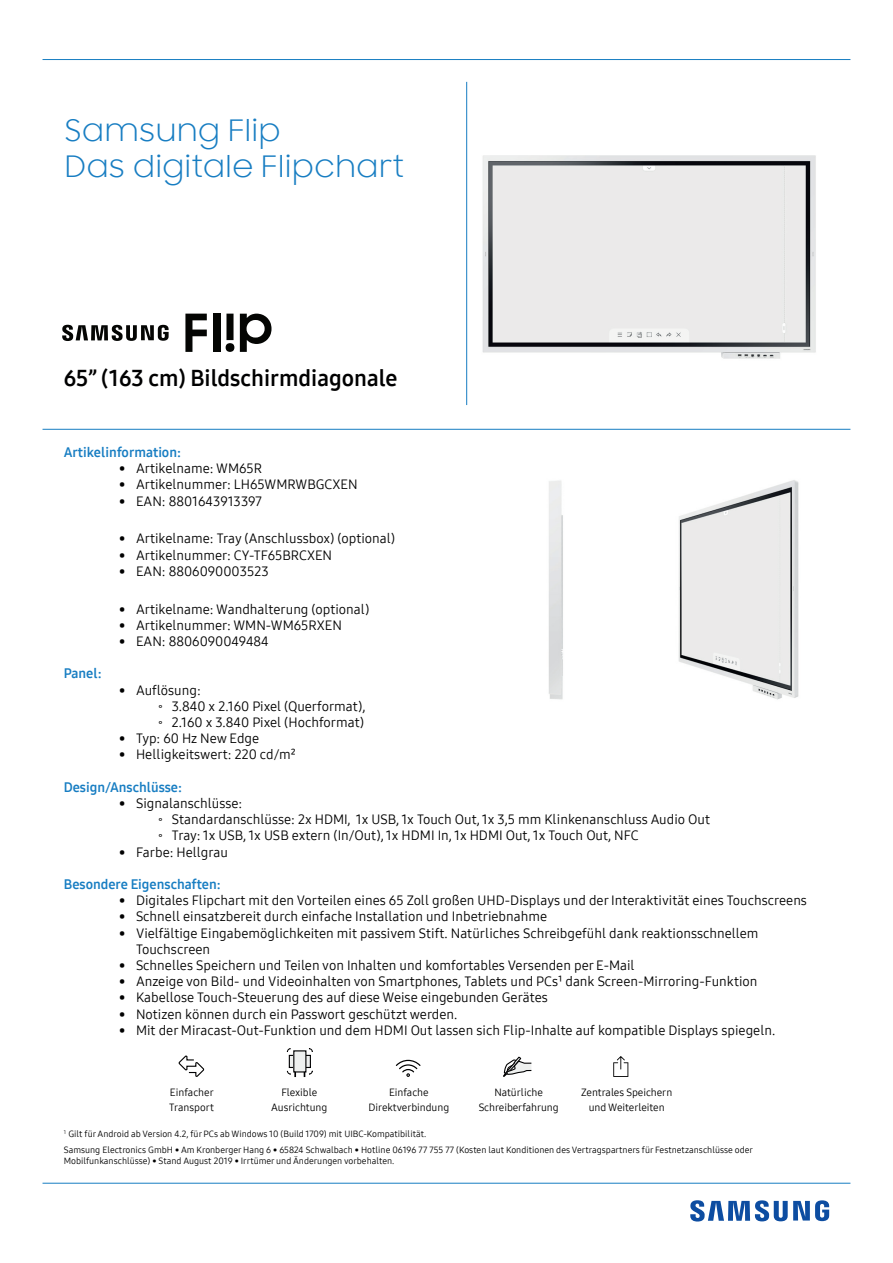
<style>
.page{position:relative;width:893px;height:1263px;background:#fff}
.page>*{position:absolute;margin:0;border:0;box-sizing:border-box;transform-origin:0 0}
.t1{font:30px/36px "Samsung Sharp Sans";color:#177dc2}
.t2{font:22.5px "Samsung One 700";color:#000001}
.t3{font:13.5px/16.2px "Samsung One 400";color:#000001}
.t4{font:13.5px "Samsung One 700";color:#177dc2}
.t5{font:10.5px/15px "Samsung One 400";letter-spacing:-.005em;color:#000001;text-align:center}
.t6{font:9px/10.8px "Samsung One 400";color:#000001}
</style>
<div class="page">
<hr style="left:43px;top:59px;width:807px;height:1px;background:#177dc2">
<hr style="left:43px;top:1183px;width:807px;height:1px;background:#177dc2">
<hr style="left:43px;top:429px;width:807px;height:1px;background:#177dc2">
<hr style="left:466px;top:82px;width:1px;height:323px;background:#177dc2">
<svg style="left:690px;top:1200px;width:139px;height:21px"></svg>
<img style="left:482px;top:155px;width:334px;height:204px">
<img style="left:548px;top:480px;width:251px;height:220px">
<svg style="left:63px;top:325px;width:106px;height:16px"></svg>
<svg style="left:185px;top:314px;width:22px;height:38px"></svg>
<div style="left:213px;top:314px;width:7px;height:38px;background:#040503"></div>
<svg style="left:226px;top:314px;width:8px;height:38px"></svg>
<svg style="left:240px;top:314px;width:31px;height:38px"></svg>
<svg style="left:613px;top:1056px;width:15px;height:21px"></svg>
<svg style="left:503px;top:1057px;width:29px;height:20px"></svg>
<svg style="left:178px;top:1055px;width:27px;height:22px"></svg>
<svg style="left:291px;top:1057px;width:18px;height:9px"></svg>
<div style="left:289px;top:1055px;width:22px;height:13px;border:1px solid #000001"></div>
<div style="left:294px;top:1051px;width:12px;height:21px;background:#eef0ef"></div>
<svg style="left:286px;top:1070px;width:10px;height:7px"></svg>
<svg style="left:304px;top:1070px;width:9px;height:7px"></svg>
<svg style="left:396px;top:1060px;width:25px;height:17px"></svg>
<h1 class="t1" style="left:65px;top:111px;width:341px">Samsung Flip<br>Das digitale Flipchart</h1>
<h2 class="t2" style="left:64px;top:363px;width:335px">65” (163 cm) Bildschirmdiagonale</h2>
<p class="t4" style="left:64px;top:443px;width:119px">Artikelinformation:</p>
<p class="t3" style="left:119px;top:460px;width:145px">• Artikelname: WM65R</p>
<p class="t3" style="left:119px;top:476px;width:240px">• Artikelnummer: LH65WMRWBGCXEN</p>
<p class="t3" style="left:119px;top:493px;width:144px">• EAN: 8801643913397</p>
<p class="t3" style="left:119px;top:530px;width:278px">• Artikelname: Tray (Anschlussbox) (optional)</p>
<p class="t3" style="left:119px;top:547px;width:215px">• Artikelnummer: CY-TF65BRCXEN</p>
<p class="t3" style="left:119px;top:563px;width:151px">• EAN: 8806090003523</p>
<p class="t3" style="left:119px;top:601px;width:252px">• Artikelname: Wandhalterung (optional)</p>
<p class="t3" style="left:119px;top:617px;width:224px">• Artikelnummer: WMN-WM65RXEN</p>
<p class="t3" style="left:119px;top:633px;width:151px">• EAN: 8806090049484</p>
<p class="t4" style="left:64px;top:665px;width:39px">Panel:</p>
<p class="t3" style="left:158px;top:682px;width:209px;text-indent:-39px">• Auflösung:<br>⸰ 3.840 x 2.160 Pixel (Querformat), ⸰ 2.160 x 3.840 Pixel (Hochformat)</p>
<p class="t3" style="left:119px;top:730px;width:142px">• Typ: 60 Hz New Edge</p>
<p class="t3" style="left:119px;top:746px;width:178px">• Helligkeitswert: 220 cd/m²</p>
<p class="t4" style="left:64px;top:778px;width:120px">Design/Anschlüsse:</p>
<p class="t3" style="left:158px;top:795px;width:553px;text-indent:-39px">• Signalanschlüsse:<br>⸰ Standardanschlüsse: 2x HDMI, 1x USB, 1x Touch Out, 1x 3,5 mm Klinkenanschluss Audio Out ⸰ Tray: 1x USB, 1x USB extern (In/Out), 1x HDMI In, 1x HDMI Out, 1x Touch Out, NFC</p>
<p class="t3" style="left:119px;top:844px;width:110px">• Farbe: Hellgrau</p>
<p class="t4" style="left:64px;top:875px;width:158px">Besondere Eigenschaften:</p>
<p class="t3" style="left:119px;top:892px;width:689px">• Digitales Flipchart mit den Vorteilen eines 65 Zoll großen UHD-Displays und der Interaktivität eines Touchscreens</p>
<p class="t3" style="left:119px;top:908px;width:430px">• Schnell einsatzbereit durch einfache Installation und Inbetriebnahme</p>
<p class="t3" style="left:136px;top:925px;width:624px;text-indent:-17px">• Vielfältige Eingabemöglichkeiten mit passivem Stift. Natürliches Schreibgefühl dank reaktionsschnellem<br>Touchscreen</p>
<p class="t3" style="left:119px;top:957px;width:517px">• Schnelles Speichern und Teilen von Inhalten und komfortables Versenden per E-Mail</p>
<p class="t3" style="left:119px;top:973px;width:640px">• Anzeige von Bild- und Videoinhalten von Smartphones, Tablets und PCs¹ dank Screen-Mirroring-Funktion</p>
<p class="t3" style="left:119px;top:989px;width:430px">• Kabellose Touch-Steuerung des auf diese Weise eingebunden Gerätes</p>
<p class="t3" style="left:119px;top:1006px;width:340px">• Notizen können durch ein Passwort geschützt werden.</p>
<p class="t3" style="left:119px;top:1022px;width:658px">• Mit der Miracast-Out-Funktion und dem HDMI Out lassen sich Flip-Inhalte auf kompatible Displays spiegeln.</p>
<p class="t5" style="left:169px;top:1084px;width:46px;text-align:left">Einfacher<br>Transport</p>
<p class="t5" style="left:368px;top:1084px;width:82px">Einfache<br>Direktverbindung</p>
<p class="t6" style="left:64px;top:1144px;width:691px">Samsung Electronics GmbH • Am Kronberger Hang 6 • 65824 Schwalbach • Hotline 06196 77 755 77 (Kosten laut Konditionen des Vertragspartners für Festnetzanschlüsse oder<br>Mobilfunkanschlüsse) • Stand August 2019 • Irrtümer und Änderungen vorbehalten.</p>
<p class="t5" style="left:271px;top:1084px;width:58px">Flexible<br>Ausrichtung</p>
<p class="t5" style="left:581px;top:1084px;width:93px">Zentrales Speichern und Weiterleiten</p>
<p class="t5" style="left:479px;top:1084px;width:82px">Natürliche<br>Schreiberfahrung</p>
<p class="t6" style="left:64px;top:1128px;width:364px"><sup>1</sup> Gilt für Android ab Version 4.2, für PCs ab Windows 10 (Build 1709) mit UIBC-Kompatibilität.</p>
</div>
